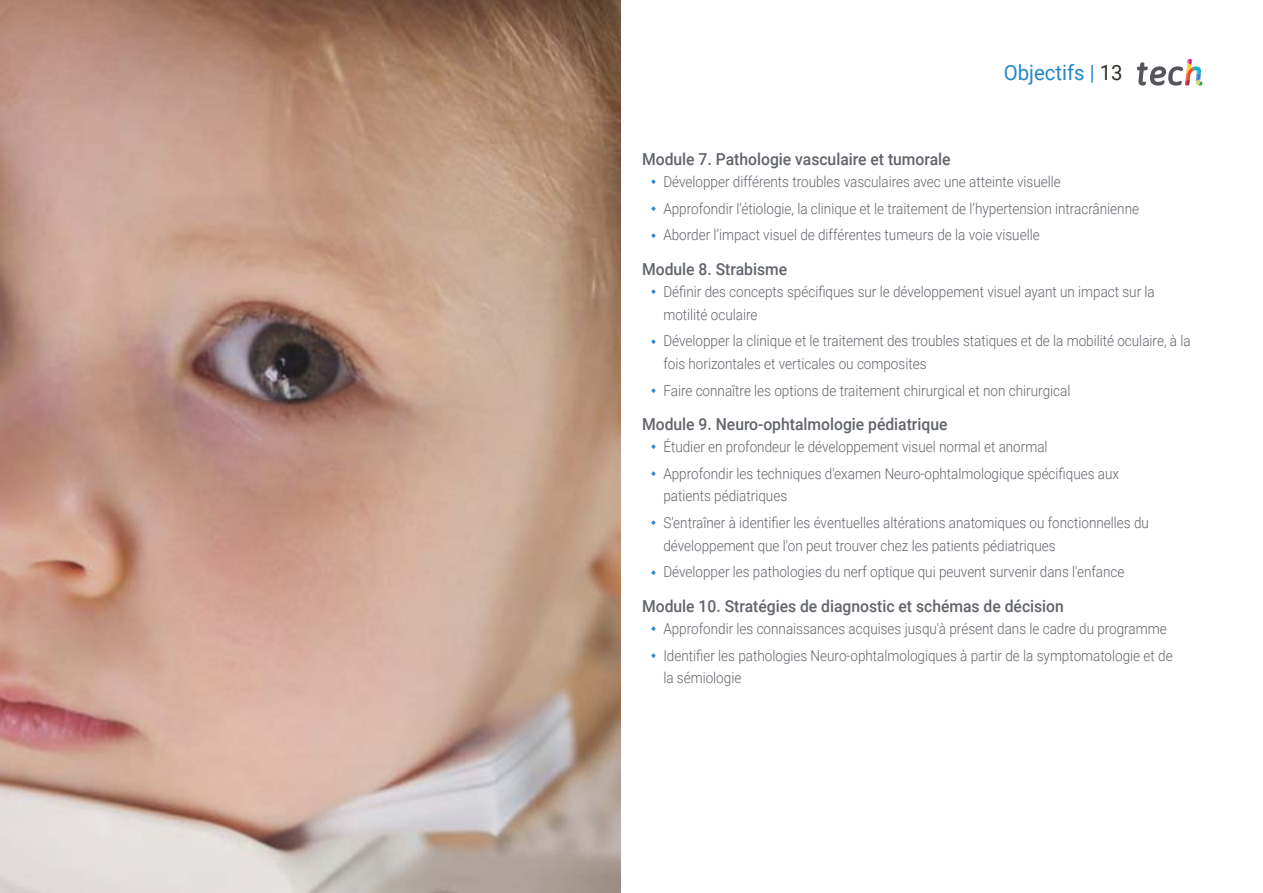
<style>
.page{position:relative;width:1263px;height:893px;background:#fff}
.page>*{position:absolute;margin:0;border:0;box-sizing:border-box;transform-origin:0 0}
.t1{font:21px "Roboto";color:#2488c9}
.t2{font:500 16.5px "Roboto";color:#61646a;scale:.95 1}
.t3{font:300 15px/26.7px "Roboto";color:#61646a;scale:.9 1}
.s1{color:#312e20}
</style>
<div class="page">
<img style="left:0;top:0;width:621px;height:893px">
<svg style="left:1137px;top:59px;width:65px;height:27px"></svg>
<h1 class="t1" style="left:1004px;top:57px;width:120px">Objectifs | <span class="s1">13</span></h1>
<p class="t2" style="left:642px;top:147px;width:326px">Module 7. Pathologie vasculaire et tumorale</p>
<p class="t3" style="left:663px;top:168px;width:530px">Développer différents troubles vasculaires avec une atteinte visuelle<br>Approfondir l’étiologie, la clinique et le traitement de l’hypertension intracrânienne<br>Aborder l’impact visuel de différentes tumeurs de la voie visuelle</p>
<p class="t2" style="left:642px;top:257px;width:154px">Module 8. Strabisme</p>
<p class="t3" style="left:663px;top:280px;width:547px;line-height:22.5px">Définir des concepts spécifiques sur le développement visuel ayant un impact sur la motilité oculaire</p>
<p class="t3" style="left:663px;top:329px;width:587px;line-height:22.5px">Développer la clinique et le traitement des troubles statiques et de la mobilité oculaire, à la fois horizontales et verticales ou composites</p>
<p class="t3" style="left:663px;top:376px;width:454px">Faire connaître les options de traitement chirurgical et non chirurgical</p>
<p class="t2" style="left:642px;top:412px;width:323px">Module 9. Neuro-ophtalmologie pédiatrique</p>
<p class="t3" style="left:663px;top:433px;width:508px">Étudier en profondeur le développement visuel normal et anormal<br>Approfondir les techniques d'examen Neuro-ophtalmologique spécifiques aux</p>
<p class="t3" style="left:663px;top:482px;width:541px">patients pédiatriques<br>S'entraîner à identifier les éventuelles altérations anatomiques ou fonctionnelles du</p>
<p class="t3" style="left:663px;top:531px;width:514px">développement que l'on peut trouver chez les patients pédiatriques<br>Développer les pathologies du nerf optique qui peuvent survenir dans l'enfance</p>
<p class="t2" style="left:642px;top:594px;width:445px">Module 10. Stratégies de diagnostic et schémas de décision</p>
<p class="t3" style="left:663px;top:615px;width:567px">Approfondir les connaissances acquises jusqu'à présent dans le cadre du programme<br>Identifier les pathologies Neuro-ophtalmologiques à partir de la symptomatologie et de</p>
<p class="t3" style="left:663px;top:664px;width:88px">la sémiologie</p>
</div>
